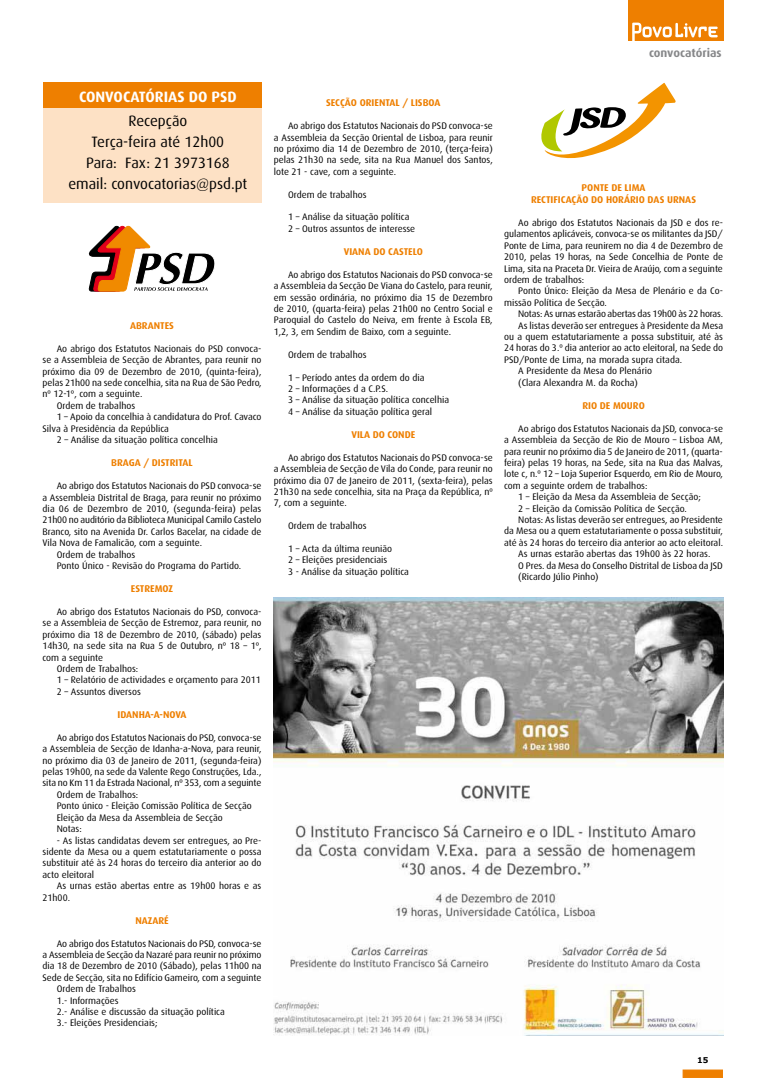
<style>
.page{position:relative;width:766px;height:1078px;background:#fff}
.page>*{position:absolute;margin:0;border:0;box-sizing:border-box;transform-origin:0 0}
.t1{font:15px/20.8px "Dax";color:#000;text-align:center}
.t2{font:700 15px "Dax";color:#fff}
.t3{font:700 12px "Dax";color:#87888a}
.t4{font:700 9.8px/11.8px "Dax";color:#ee7f00;text-align:center}
.t5{font:9.5px/11.4px "Dax";color:#000;text-align:justify}
.t6{font:9.5px "Dax";letter-spacing:-.02em;color:#000}
.t7{font:700 8px "Verdana";color:#000}
</style>
<div class="page">
<div style="left:682px;top:1069px;width:40px;height:8px;background:#ee7f00;border:1px solid #ee7f00"></div>
<div style="left:43px;top:83px;width:218px;height:119px;background:#fde1c5"></div>
<div style="left:43px;top:83px;width:218px;height:25px;background:#ee7f00"></div>
<svg style="left:88px;top:225px;width:127px;height:66px"></svg>
<div style="left:627px;top:0;width:96px;height:40px;background:#ee7f00"></div>
<svg style="left:632px;top:23px;width:85px;height:18px"></svg>
<svg style="left:541px;top:82px;width:135px;height:77px"></svg>
<img style="left:274px;top:597px;width:448px;height:438px">
<h1 class="t2" style="left:79px;top:89px;width:159px">CONVOCATÓRIAS DO PSD</h1>
<h1 class="t1" style="left:68px;top:111px;width:180px">Recepção<br>Terça-feira até 12h00<br>Para: Fax: 21 3973168 email: convocatorias@psd.pt</h1>
<p class="t4" style="left:130px;top:320px;width:45px">ABRANTES</p>
<p class="t5" style="left:57px;top:343px;width:206px">Ao abrigo dos Estatutos Nacionais do PSD convoca-</p>
<p class="t5" style="left:43px;top:354px;width:220px">se a Assembleia de Secção de Abrantes, para reunir no</p>
<p class="t5" style="left:43px;top:365px;width:220px">próximo dia 09 de Dezembro de 2010, (quinta-feira),</p>
<p class="t5" style="left:43px;top:377px;width:220px">pelas 21h00 na sede concelhia, sita na Rua de São Pedro,</p>
<p class="t5" style="left:43px;top:388px;width:101px">nº 12-1º, com a seguinte.</p>
<p class="t5" style="left:57px;top:400px;width:80px">Ordem de trabalhos</p>
<p class="t5" style="left:57px;top:411px;width:206px">1 – Apoio da concelhia à candidatura do Prof. Cavaco</p>
<p class="t5" style="left:43px;top:422px;width:128px">Silva à Presidência da República</p>
<p class="t5" style="left:57px;top:434px;width:162px">2 – Análise da situação política concelhia</p>
<p class="t4" style="left:111px;top:457px;width:83px">BRAGA / DISTRITAL</p>
<p class="t5" style="left:57px;top:480px;width:206px">Ao abrigo dos Estatutos Nacionais do PSD convoca-se</p>
<p class="t5" style="left:43px;top:491px;width:220px">a Assembleia Distrital de Braga, para reunir no próximo</p>
<p class="t5" style="left:43px;top:503px;width:220px">dia 06 de Dezembro de 2010, (segunda-feira) pelas</p>
<p class="t5" style="left:43px;top:514px;width:220px">21h00 no auditório da Biblioteca Municipal Camilo Castelo</p>
<p class="t5" style="left:43px;top:525px;width:220px">Branco, sito na Avenida Dr. Carlos Bacelar, na cidade de</p>
<p class="t5" style="left:43px;top:537px;width:161px">Vila Nova de Famalicão, com a seguinte.</p>
<p class="t5" style="left:57px;top:548px;width:80px">Ordem de trabalhos</p>
<p class="t5" style="left:57px;top:560px;width:186px">Ponto Único - Revisão do Programa do Partido.</p>
<p class="t4" style="left:131px;top:582px;width:44px">ESTREMOZ</p>
<p class="t5" style="left:57px;top:606px;width:206px">Ao abrigo dos Estatutos Nacionais do PSD, convoca-</p>
<p class="t5" style="left:43px;top:617px;width:220px">se a Assembleia de Secção de Estremoz, para reunir, no</p>
<p class="t5" style="left:43px;top:628px;width:220px">próximo dia 18 de Dezembro de 2010, (sábado) pelas</p>
<p class="t5" style="left:43px;top:640px;width:220px">14h30, na sede sita na Rua 5 de Outubro, nº 18 – 1º,</p>
<p class="t5" style="left:43px;top:651px;width:62px">com a seguinte</p>
<p class="t5" style="left:57px;top:663px;width:83px">Ordem de Trabalhos:</p>
<p class="t5" style="left:57px;top:674px;width:206px">1 – Relatório de actividades e orçamento para 2011</p>
<p class="t5" style="left:57px;top:685px;width:86px">2 – Assuntos diversos</p>
<p class="t4" style="left:117px;top:708px;width:71px">IDANHA-A-NOVA</p>
<p class="t5" style="left:57px;top:731px;width:206px">Ao abrigo dos Estatutos Nacionais do PSD, convoca-se</p>
<p class="t5" style="left:43px;top:743px;width:220px">a Assembleia de Secção de Idanha-a-Nova, para reunir,</p>
<p class="t5" style="left:43px;top:754px;width:220px">no próximo dia 03 de Janeiro de 2011, (segunda-feira)</p>
<p class="t5" style="left:43px;top:766px;width:220px">pelas 19h00, na sede da Valente Rego Construções, Lda.,</p>
<p class="t5" style="left:43px;top:777px;width:220px">sita no Km 11 da Estrada Nacional, nº 353, com a seguinte</p>
<p class="t5" style="left:57px;top:788px;width:83px">Ordem de Trabalhos:</p>
<p class="t5" style="left:57px;top:800px;width:196px">Ponto único - Eleição Comissão Política de Secção</p>
<p class="t5" style="left:57px;top:811px;width:167px">Eleição da Mesa da Assembleia de Secção</p>
<p class="t5" style="left:57px;top:823px;width:27px">Notas:</p>
<p class="t5" style="left:43px;top:834px;width:220px;text-indent:14px">- As listas candidatas devem ser entregues, ao Pre&shy;sidente da Mesa ou a quem estatutariamente o possa substituir até às 24 horas do terceiro dia anterior ao do acto eleitoral</p>
<p class="t5" style="left:43px;top:880px;width:220px;text-indent:14px">As urnas estão abertas entre as 19h00 horas e as<br>21h00.</p>
<p class="t4" style="left:135px;top:914px;width:35px">NAZARÉ</p>
<p class="t5" style="left:57px;top:937px;width:206px">Ao abrigo dos Estatutos Nacionais do PSD, convoca-se</p>
<p class="t5" style="left:43px;top:948px;width:220px">a Assembleia de Secção da Nazaré para reunir no próximo</p>
<p class="t5" style="left:43px;top:960px;width:220px">dia 18 de Dezembro de 2010 (Sábado), pelas 11h00 na</p>
<p class="t5" style="left:43px;top:971px;width:220px">Sede de Secção, sita no Edifício Gameiro, com a seguinte</p>
<p class="t5" style="left:57px;top:983px;width:81px">Ordem de Trabalhos</p>
<p class="t5" style="left:57px;top:994px;width:63px">1.- Informações</p>
<p class="t5" style="left:57px;top:1005px;width:170px">2.- Análise e discussão da situação política</p>
<p class="t5" style="left:57px;top:1017px;width:102px">3.- Eleições Presidenciais;</p>
<p class="t3" style="left:648px;top:46px;width:74px">convocatórias</p>
<p class="t4" style="left:326px;top:97px;width:116px">SECÇÃO ORIENTAL / LISBOA</p>
<p class="t5" style="left:274px;top:120px;width:220px;text-indent:14px">Ao abrigo dos Estatutos Nacionais do PSD convoca-se a Assembleia da Secção Oriental de Lisboa, para reunir no próximo dia 14 de Dezembro de 2010, (terça-feira) pelas 21h30 na sede, sita na Rua Manuel dos Santos, lote 21 - cave, com a seguinte.</p>
<p class="t5" style="left:288px;top:189px;width:80px">Ordem de trabalhos</p>
<p class="t5" style="left:288px;top:211px;width:129px">1 – Análise da situação política<br>2 – Outros assuntos de interesse</p>
<p class="t4" style="left:344px;top:246px;width:80px">VIANA DO CASTELO</p>
<p class="t5" style="left:274px;top:269px;width:220px;text-indent:14px">Ao abrigo dos Estatutos Nacionais do PSD convoca-se a Assembleia da Secção De Viana do Castelo, para reunir, em sessão ordinária, no próximo dia 15 de Dezembro de 2010, (quarta-feira) pelas 21h00 no Centro Social e Paroquial do Castelo do Neiva, em frente à Escola EB, 1,2, 3, em Sendim de Baixo, com a seguinte.</p>
<p class="t5" style="left:288px;top:349px;width:80px">Ordem de trabalhos</p>
<p class="t5" style="left:288px;top:371px;width:162px;text-align:left">1 – Período antes da ordem do dia<br>2 – Informações d a C.P.S.<br>3 – Análise da situação política concelhia 4 – Análise da situação política geral</p>
<p class="t4" style="left:351px;top:428px;width:65px">VILA DO CONDE</p>
<p class="t5" style="left:274px;top:451px;width:220px;text-indent:14px">Ao abrigo dos Estatutos Nacionais do PSD convoca-se a Assembleia de Secção de Vila do Conde, para reunir no próximo dia 07 de Janeiro de 2011, (sexta-feira), pelas 21h30 na sede concelhia, sita na Praça da República, nº 7, com a seguinte.</p>
<p class="t5" style="left:288px;top:520px;width:80px">Ordem de trabalhos</p>
<p class="t5" style="left:288px;top:543px;width:122px;text-align:left">1 – Acta da última reunião<br>2 – Eleições presidenciais<br>3 - Análise da situação política</p>
<p class="t4" style="left:531px;top:182px;width:166px">PONTE DE LIMA<br>RECTIFICAÇÃO DO HORÁRIO DAS URNAS</p>
<p class="t5" style="left:504px;top:217px;width:220px;text-indent:14px">Ao abrigo dos Estatutos Nacionais da JSD e dos re&shy;gulamentos aplicáveis, convoca-se os militantes da JSD/ Ponte de Lima, para reunirem no dia 4 de Dezembro de 2010, pelas 19 horas, na Sede Concelhia de Ponte de Lima, sita na Praceta Dr. Vieira de Araújo, com a seguinte ordem de trabalhos:</p>
<p class="t5" style="left:504px;top:285px;width:220px;text-indent:14px">Ponto Único: Eleição da Mesa de Plenário e da Co&shy;missão Política de Secção.</p>
<p class="t6" style="left:518px;top:308px;width:206px">Notas: As urnas estarão abertas das 19h00 às 22 horas.</p>
<p class="t5" style="left:518px;top:320px;width:206px">As listas deverão ser entregues à Presidente da Mesa</p>
<p class="t5" style="left:504px;top:331px;width:220px">ou a quem estatutariamente a possa substituir, até às</p>
<p class="t5" style="left:504px;top:342px;width:220px">24 horas do 3.º dia anterior ao acto eleitoral, na Sede do</p>
<p class="t5" style="left:504px;top:354px;width:179px">PSD/Ponte de Lima, na morada supra citada.</p>
<p class="t5" style="left:518px;top:365px;width:135px">A Presidente da Mesa do Plenário</p>
<p class="t5" style="left:518px;top:377px;width:121px">(Clara Alexandra M. da Rocha)</p>
<p class="t4" style="left:582px;top:399px;width:64px">RIO DE MOURO</p>
<p class="t5" style="left:518px;top:422px;width:206px">Ao abrigo dos Estatutos Nacionais da JSD, convoca-se</p>
<p class="t5" style="left:504px;top:434px;width:220px">a Assembleia da Secção de Rio de Mouro – Lisboa AM,</p>
<p class="t5" style="left:504px;top:445px;width:220px">para reunir no próximo dia 5 de Janeiro de 2011, (quarta-</p>
<p class="t5" style="left:504px;top:457px;width:220px">feira) pelas 19 horas, na Sede, sita na Rua das Malvas,</p>
<p class="t5" style="left:504px;top:468px;width:220px">lote c, n.º 12 – Loja Superior Esquerdo, em Rio de Mouro,</p>
<p class="t5" style="left:504px;top:479px;width:145px">com a seguinte ordem de trabalhos:</p>
<p class="t5" style="left:518px;top:491px;width:184px">1 – Eleição da Mesa da Assembleia de Secção;</p>
<p class="t5" style="left:518px;top:502px;width:170px">2 – Eleição da Comissão Política de Secção.</p>
<p class="t5" style="left:518px;top:514px;width:206px">Notas: As listas deverão ser entregues, ao Presidente</p>
<p class="t5" style="left:504px;top:525px;width:220px">da Mesa ou a quem estatutariamente o possa substituir,</p>
<p class="t5" style="left:504px;top:536px;width:220px">até às 24 horas do terceiro dia anterior ao acto eleitoral.</p>
<p class="t5" style="left:518px;top:548px;width:193px">As urnas estarão abertas das 19h00 às 22 horas.</p>
<p class="t5" style="left:518px;top:559px;width:206px">O Pres. da Mesa do Conselho Distrital de Lisboa da JSD</p>
<p class="t5" style="left:518px;top:571px;width:82px">(Ricardo Júlio Pinho)</p>
<p class="t7" style="left:697px;top:1054px;width:13px">15</p>
</div>
